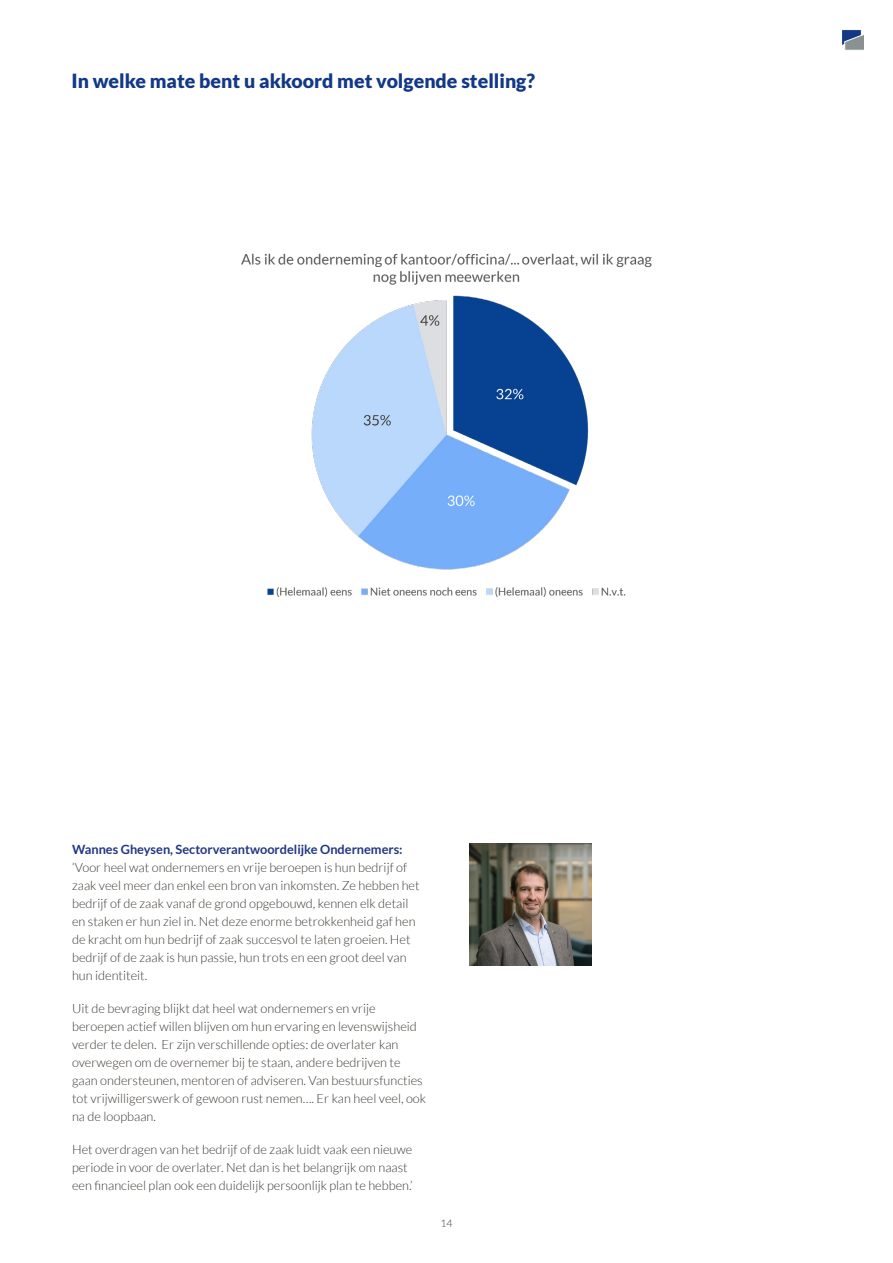
<style>
.page{position:relative;width:893px;height:1263px;background:#fff}
.page>*{position:absolute;margin:0;border:0;box-sizing:border-box;transform-origin:0 0}
.t1{font:900 19.5px "Lato";color:#123886}
.t2{font:300 12.75px/18px "Lato";color:#3c3731}
.t3{font:700 12.75px "Lato";color:#203682}
.t4{font:300 10.5px "Lato";color:#3c3831}
</style>
<div class="page">
<svg style="left:842px;top:30px;width:22px;height:20px"></svg>
<img style="left:241px;top:253px;width:411px;height:344px">
<img style="left:469px;top:843px;width:122px;height:122px">
<h1 class="t1" style="left:71px;top:70px;width:465px">In welke mate bent u akkoord met volgende stelling?</h1>
<p class="t3" style="left:72px;top:841px;width:332px">Wannes Gheysen, Sectorverantwoordelijke Ondernemers:</p>
<p class="t2" style="left:72px;top:858px;width:349px">‘Voor heel wat ondernemers en vrije beroepen is hun bedrijf of zaak veel meer dan enkel een bron van inkomsten. Ze hebben het bedrijf of de zaak vanaf de grond opgebouwd, kennen elk detail en staken er hun ziel in. Net deze enorme betrokkenheid gaf hen de kracht om hun bedrijf of zaak succesvol te laten groeien. Het bedrijf of de zaak is hun passie, hun trots en een groot deel van hun identiteit.</p>
<p class="t2" style="left:72px;top:999px;width:356px">Uit de bevraging blijkt dat heel wat ondernemers en vrije beroepen actief willen blijven om hun ervaring en levenswijsheid verder te delen. Er zijn verschillende opties: de overlater kan overwegen om de overnemer bij te staan, andere bedrijven te gaan ondersteunen, mentoren of adviseren. Van bestuursfuncties tot vrijwilligerswerk of gewoon rust nemen…. Er kan heel veel, ook na de loopbaan.</p>
<p class="t2" style="left:72px;top:1140px;width:342px">Het overdragen van het bedrijf of de zaak luidt vaak een nieuwe periode in voor de overlater. Net dan is het belangrijk om naast een financieel plan ook een duidelijk persoonlijk plan te hebben.’</p>
<p class="t4" style="left:440px;top:1217px;width:14px">14</p>
</div>
